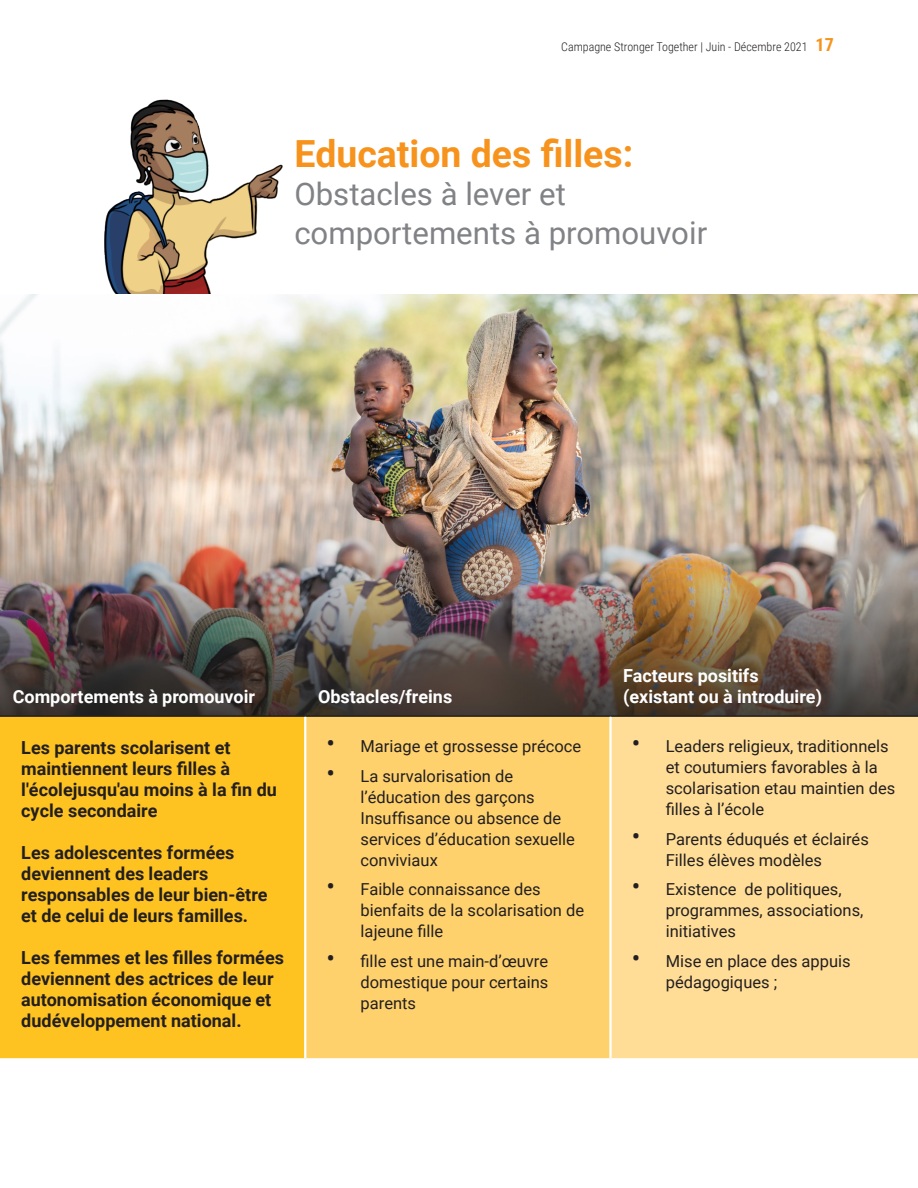
<style>
.page{position:relative;width:918px;height:1188px;background:#fff}
.page>*{position:absolute;margin:0;border:0;box-sizing:border-box;transform-origin:0 0}
.t1{font:700 37.35px "Roboto";color:#f7931d}
.t2{font:31.2px/38.4px "Roboto";color:#808285}
.lateral_paragraph{font:700 18px/21px "Roboto";color:#231f20}
.lateral_paragraph-2{font:700 18px/21px "Roboto";color:#fff}
.t3{font:16.5px/21px "Roboto";color:#231f20}
.t4{font:300 12px "Roboto Condensed";color:#231f20}
.s1{font-weight:700;font-size:18px;color:#f7931d}
.s2{font-size:25.5px}
</style>
<div class="page">
<img style="left:104px;top:100px;width:179px;height:194px">
<img style="left:0;top:294px;width:918px;height:421px">
<div style="left:0;top:716px;width:305px;height:343px;background:#fec221"></div>
<div style="left:305px;top:716px;width:305px;height:343px;background:#fed16d"></div>
<div style="left:610px;top:716px;width:308px;height:343px;background:#ffdd96"></div>
<hr style="left:0;top:715px;width:305px;height:2px;background:#231f20">
<hr style="left:305px;top:715px;width:305px;height:2px;background:#231f20">
<hr style="left:610px;top:715px;width:308px;height:2px;background:#231f20">
<hr style="left:304px;top:717px;width:2px;height:341px;background:#fff">
<hr style="left:609px;top:717px;width:3px;height:341px;background:#fff">
<hr style="left:0;top:1058px;width:305px;height:2px;background:#fff">
<hr style="left:305px;top:1058px;width:305px;height:2px;background:#fff">
<hr style="left:610px;top:1058px;width:308px;height:2px;background:#fff">
<p class="t4" style="left:561px;top:38px;width:274px">Campagne Stronger Together | Juin - Décembre 2021 <span class="s1">17</span></p>
<h1 class="t1" style="left:294px;top:127px;width:340px">Education des filles:</h1>
<h1 class="t2" style="left:294px;top:174px;width:414px">Obstacles à lever et comportements à promouvoir</h1>
<p class="lateral_paragraph-2" style="left:13px;top:686px;width:244px">Comportements à promouvoir</p>
<p class="lateral_paragraph-2" style="left:318px;top:686px;width:136px">Obstacles/freins</p>
<p class="lateral_paragraph" style="left:21px;top:736px;width:257px">Les parents scolarisent et maintiennent leurs filles à l'école jusqu'au moins à la fin du cycle secondaire</p>
<p class="lateral_paragraph" style="left:21px;top:841px;width:248px">Les adolescentes formées deviennent des leaders responsables de leur bien- être et de celui de leurs familles.</p>
<p class="lateral_paragraph" style="left:21px;top:946px;width:264px">Les femmes et les filles formées deviennent des actrices de leur autonomisation économique et du développement national.</p>
<p class="t3" style="left:327px;top:735px;width:256px"><span class="s2">•</span> Mariage et grossesse précoce</p>
<p class="t3" style="left:361px;top:765px;width:216px;text-indent:-34px"><span class="s2">•</span> La survalorisation de l’éducation des garçons<br>Insuffisance ou absence de services d’éducation sexuelle conviviaux</p>
<p class="t3" style="left:361px;top:878px;width:225px;text-indent:-34px"><span class="s2">•</span> Faible connaissance des bienfaits de la scolarisation de la jeune fille</p>
<p class="t3" style="left:361px;top:950px;width:189px;text-align:justify;text-indent:-34px"><span class="s2">•</span> fille est une main-d’œuvre domestique pour certains parents</p>
<p class="lateral_paragraph-2" style="left:623px;top:665px;width:200px">Facteurs positifs (existant ou à introduire)</p>
<p class="t3" style="left:666px;top:735px;width:231px;text-indent:-34px"><span class="s2">•</span> Leaders religieux, traditionnels et coutumiers favorables à la scolarisation et au maintien des filles à l’école</p>
<p class="t3" style="left:666px;top:828px;width:205px;text-indent:-34px"><span class="s2">•</span> Parents éduqués et éclairés<br>Filles élèves modèles</p>
<p class="t3" style="left:666px;top:878px;width:199px;text-indent:-34px"><span class="s2">•</span> Existence de politiques, programmes, associations, initiatives</p>
<p class="t3" style="left:666px;top:950px;width:186px;text-indent:-34px"><span class="s2">•</span> Mise en place des appuis pédagogiques ;</p>
</div>
